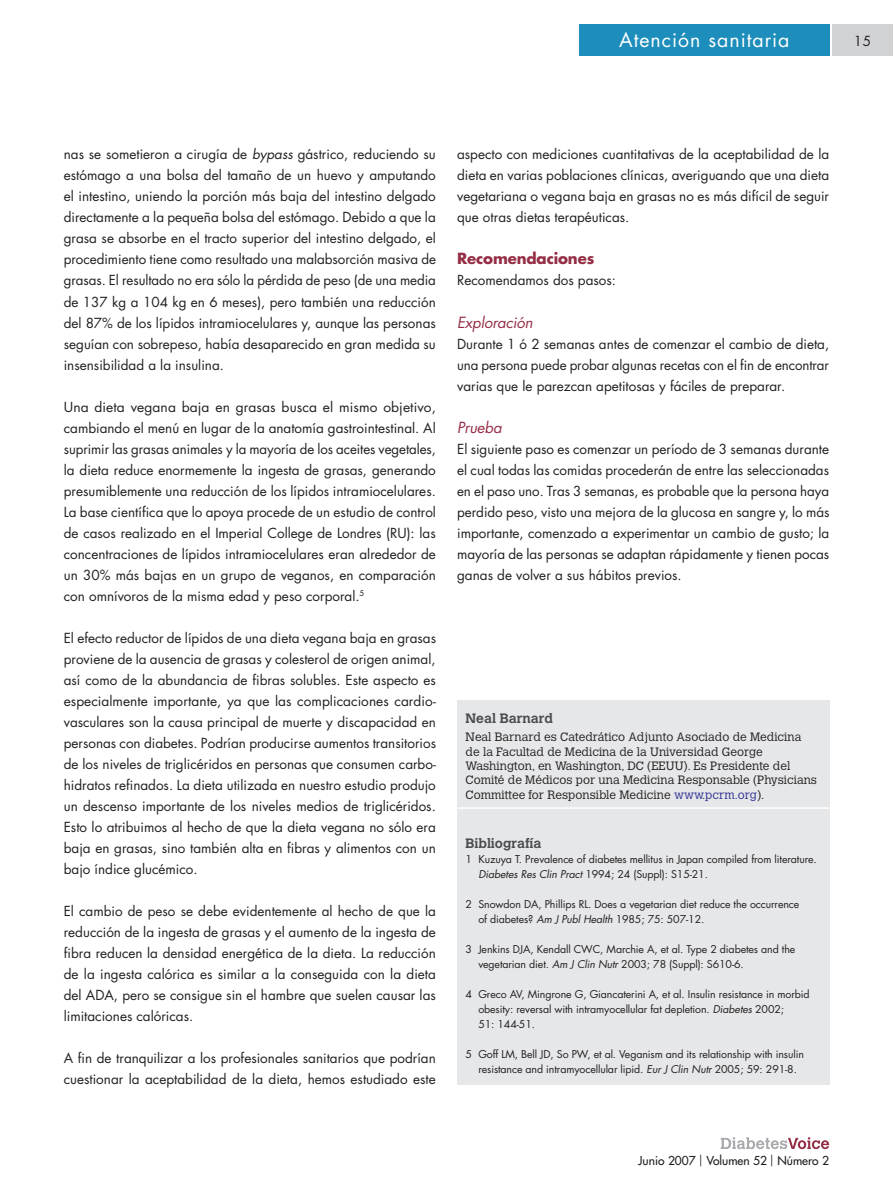
<style>
.page{position:relative;width:893px;height:1191px;background:#fff}
.page>*{position:absolute;margin:0;border:0;box-sizing:border-box;transform-origin:0 0}
.t1{font:19.5px "Futura";letter-spacing:.05em;color:#fff}
.t2{font:italic 15px "Futura";letter-spacing:-.01em;color:#952e45}
.t3{font:700 15px "Futura";letter-spacing:-.01em;color:#952e45}
.t4{font:13.5px/21px "Futura";color:#231f20;text-align:justify}
.t5{font:700 13.5px "Calvert MT Std";color:#4b4c4d}
.t6{font:300 12px/14.4px "Calvert MT Std";color:#231f20}
.t7{font:12px "Futura";color:#231f20}
.t8{font:10.5px/15px "Futura";letter-spacing:-.01em;color:#231f20}
.s1{font-style:italic}
.s2{color:#2e3092}
.s3{font-family:"Avenir";font-weight:300;font-size:15px}
</style>
<div class="page">
<div style="left:832px;top:25px;width:60px;height:31px;background:#d1d2d4"></div>
<div style="left:579px;top:25px;width:250px;height:31px;background:#1d8ebc"></div>
<div style="left:457px;top:699px;width:372px;height:385px;background:#e6e7e9"></div>
<hr style="left:457px;top:807px;width:372px;height:2px;background:#fff">
<svg style="left:721px;top:1137px;width:108px;height:12px"></svg>
<h1 class="t1" style="left:619px;top:27px;width:172px">Atención sanitaria</h1>
<p class="t4" style="left:854px;top:30px;width:19px">15</p>
<p class="t4" style="left:64px;top:144px;width:374px">nas se sometieron a cirugía de <span class="s1">bypass</span> gástrico, reduciendo su estómago a una bolsa del tamaño de un huevo y amputando el intestino, uniendo la porción más baja del intestino delgado directamente a la pequeña bolsa del estómago. Debido a que la grasa se absorbe en el tracto superior del intestino delgado, el procedimiento tiene como resultado una malabsorción masiva de grasas. El resultado no era sólo la pérdida de peso (de una media de 137 kg a 104 kg en 6 meses), pero también una reducción del 87% de los lípidos intramiocelulares y, aunque las personas seguían con sobrepeso, había desaparecido en gran medida su insensibilidad a la insulina.</p>
<p class="t4" style="left:64px;top:396px;width:374px">Una dieta vegana baja en grasas busca el mismo objetivo, cambiando el menú en lugar de la anatomía gastrointestinal. Al suprimir las grasas animales y la mayoría de los aceites vegetales, la dieta reduce enormemente la ingesta de grasas, generando presumiblemente una reducción de los lípidos intramiocelulares.<br>La base científica que lo apoya procede de un estudio de control de casos realizado en el Imperial College de Londres (RU): las concentraciones de lípidos intramiocelulares eran alrededor de un 30% más bajas en un grupo de veganos, en comparación con omnívoros de la misma edad y peso corporal.<sup>5</sup></p>
<p class="t4" style="left:64px;top:627px;width:374px">El efecto reductor de lípidos de una dieta vegana baja en grasas proviene de la ausencia de grasas y colesterol de origen animal, así como de la abundancia de fibras solubles. Este aspecto es especialmente importante, ya que las complicaciones cardio&shy;vasculares son la causa principal de muerte y discapacidad en personas con diabetes. Podrían producirse aumentos transitorios de los niveles de triglicéridos en personas que consumen carbo&shy;hidratos refinados. La dieta utilizada en nuestro estudio produjo un descenso importante de los niveles medios de triglicéridos.<br>Esto lo atribuimos al hecho de que la dieta vegana no sólo era baja en grasas, sino también alta en fibras y alimentos con un bajo índice glucémico.</p>
<p class="t4" style="left:64px;top:900px;width:374px">El cambio de peso se debe evidentemente al hecho de que la reducción de la ingesta de grasas y el aumento de la ingesta de fibra reducen la densidad energética de la dieta. La reducción de la ingesta calórica es similar a la conseguida con la dieta del ADA, pero se consigue sin el hambre que suelen causar las limitaciones calóricas.</p>
<p class="t4" style="left:64px;top:1047px;width:374px">A fin de tranquilizar a los profesionales sanitarios que podrían cuestionar la aceptabilidad de la dieta, hemos estudiado este</p>
<p class="t4" style="left:457px;top:144px;width:374px">aspecto con mediciones cuantitativas de la aceptabilidad de la dieta en varias poblaciones clínicas, averiguando que una dieta vegetariana o vegana baja en grasas no es más difícil de seguir que otras dietas terapéuticas.</p>
<p class="t3" style="left:457px;top:248px;width:139px">Recomendaciones</p>
<p class="t4" style="left:457px;top:270px;width:160px">Recomendamos dos pasos:</p>
<p class="t2" style="left:457px;top:312px;width:77px">Exploración</p>
<p class="t4" style="left:457px;top:333px;width:374px">Durante 1 ó 2 semanas antes de comenzar el cambio de dieta, una persona puede probar algunas recetas con el fin de encontrar varias que le parezcan apetitosas y fáciles de preparar.</p>
<p class="t2" style="left:457px;top:417px;width:46px">Prueba</p>
<p class="t4" style="left:457px;top:438px;width:374px">El siguiente paso es comenzar un período de 3 semanas durante el cual todas las comidas procederán de entre las seleccionadas en el paso uno. Tras 3 semanas, es probable que la persona haya perdido peso, visto una mejora de la glucosa en sangre y, lo más importante, comenzado a experimentar un cambio de gusto; la mayoría de las personas se adaptan rápidamente y tienen pocas ganas de volver a sus hábitos previos.</p>
<p class="t5" style="left:466px;top:709px;width:89px">Neal Barnard</p>
<p class="t6" style="left:466px;top:730px;width:353px">Neal Barnard es Catedrático Adjunto Asociado de Medicina de la Facultad de Medicina de la Universidad George Washington, en Washington, DC (EEUU). Es Presidente del Comité de Médicos por una Medicina Responsable (Physicians Committee for Responsible Medicine <span class="s2">www.pcrm.org</span>).</p>
<p class="t5" style="left:466px;top:835px;width:77px">Bibliografía</p>
<p class="t8" style="left:478px;top:852px;width:340px;text-indent:-13px">1 Kuzuya T. Prevalence of diabetes mellitus in Japan compiled from literature.<br><span class="s1">Diabetes Res Clin Pract</span> 1994; 24 (Suppl): S15-21.</p>
<p class="t8" style="left:478px;top:897px;width:322px;text-indent:-13px">2 Snowdon DA, Phillips RL. Does a vegetarian diet reduce the occurrence of diabetes? <span class="s1">Am J Publ Health</span> 1985; 75: 507-12.</p>
<p class="t8" style="left:478px;top:942px;width:318px;text-indent:-13px">3 Jenkins DJA, Kendall CWC, Marchie A, et al. Type 2 diabetes and the vegetarian diet. <span class="s1">Am J Clin Nutr</span> 2003; 78 (Suppl): S610-6.</p>
<p class="t8" style="left:478px;top:987px;width:333px;text-indent:-13px">4 Greco AV, Mingrone G, Giancaterini A, et al. Insulin resistance in morbid obesity: reversal with intramyocellular fat depletion. <span class="s1">Diabetes</span> 2002;<br>51: 144-51.</p>
<p class="t8" style="left:466px;top:1047px;width:340px;text-align:center">5 Goff LM, Bell JD, So PW, et al. Veganism and its relationship with insulin resistance and intramyocellular lipid. <span class="s1">Eur J Clin Nutr</span> 2005; 59: 291-8.</p>
<p class="t7" style="left:638px;top:1152px;width:192px">Junio 2007 <span class="s3">|</span> Volumen 52 <span class="s3">|</span> Número 2</p>
</div>
